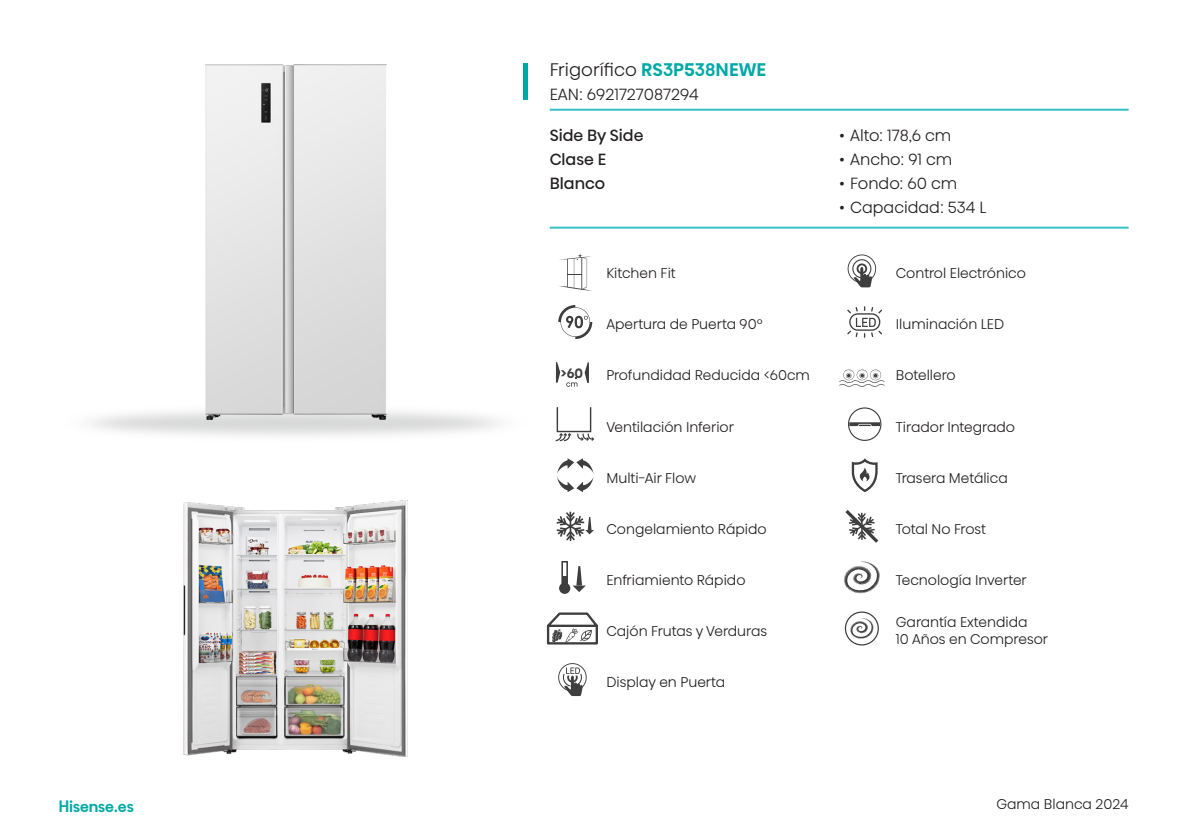
<style>
.page{position:relative;width:1191px;height:840px;background:#fff}
.page>*{position:absolute;margin:0;border:0;box-sizing:border-box;transform-origin:0 0}
.t1{font:300 18px "Hisense Alfabet";color:#231f20}
.t2{font:300 16px "Hisense Alfabet";color:#231f20}
.t3{font:16px/24px "Hisense Alfabet";color:#231f20}
.t4{font:500 14.6px "Hisense Alfabet";color:#00a9a7}
.t5{font:300 14px/16.8px "Hisense Alfabet";color:#231f20}
.t6{font:500 13.4px "Hisense Alfabet";color:#3e3e3f}
.s1{font-weight:500;color:#00a9a7}
</style>
<div class="page">
<div style="left:522px;top:63px;width:5px;height:36px;background:#00a9a7"></div>
<img style="left:184px;top:500px;width:223px;height:256px">
<img style="left:90px;top:411px;width:409px;height:25px">
<img style="left:205px;top:65px;width:181px;height:354px">
<hr style="left:550px;top:109px;width:578px;height:2px;background:#34bfc6">
<hr style="left:550px;top:226px;width:578px;height:2px;background:#34bfc6">
<svg style="left:559px;top:256px;width:33px;height:35px"></svg>
<svg style="left:558px;top:305px;width:34px;height:34px"></svg>
<svg style="left:556px;top:362px;width:4px;height:20px"></svg>
<svg style="left:584px;top:362px;width:5px;height:20px"></svg>
<svg style="left:566px;top:377px;width:11px;height:9px"></svg>
<svg style="left:555px;top:407px;width:39px;height:34px"></svg>
<svg style="left:557px;top:458px;width:37px;height:34px"></svg>
<svg style="left:556px;top:511px;width:38px;height:30px"></svg>
<svg style="left:561px;top:561px;width:25px;height:30px"></svg>
<div style="left:559px;top:582px;width:11px;height:11px;background:#3e3e3f;border-radius:50%"></div>
<div style="left:562px;top:575px;width:5px;height:8px;background:#3e3e3f"></div>
<svg style="left:546px;top:612px;width:52px;height:33px"></svg>
<svg style="left:558px;top:663px;width:28px;height:32px"></svg>
<svg style="left:847px;top:254px;width:29px;height:33px"></svg>
<svg style="left:847px;top:306px;width:35px;height:31px"></svg>
<svg style="left:839px;top:369px;width:45px;height:18px"></svg>
<svg style="left:848px;top:407px;width:33px;height:33px"></svg>
<svg style="left:851px;top:458px;width:26px;height:34px"></svg>
<svg style="left:845px;top:510px;width:33px;height:32px"></svg>
<svg style="left:843px;top:561px;width:37px;height:32px"></svg>
<svg style="left:845px;top:611px;width:34px;height:34px"></svg>
<p class="t1" style="left:550px;top:53px;width:218px">Frigorífico <span class="s1">RS3P538NEWE</span></p>
<p class="t2" style="left:550px;top:80px;width:150px">EAN: 6921727087294</p>
<p class="t3" style="left:550px;top:121px;width:95px">Side By Side<br>Clase E<br>Blanco</p>
<p class="t2" style="left:839px;top:120px;width:114px">• Alto: 178,6 cm</p>
<p class="t2" style="left:839px;top:144px;width:115px">• Ancho: 91 cm</p>
<p class="t2" style="left:839px;top:168px;width:120px">• Fondo: 60 cm</p>
<p class="t2" style="left:839px;top:192px;width:149px">• Capacidad: 534 L</p>
<p class="t5" style="left:606px;top:262px;width:71px">Kitchen Fit</p>
<p class="t5" style="left:896px;top:262px;width:131px">Control Electrónico</p>
<p class="t5" style="left:606px;top:314px;width:158px">Apertura de Puerta 90°</p>
<p class="t5" style="left:896px;top:314px;width:110px">Iluminación LED</p>
<p class="t6" style="left:560px;top:363px;width:24px">&gt;60</p>
<p class="t5" style="left:606px;top:365px;width:205px">Profundidad Reducida &lt;60cm</p>
<p class="t5" style="left:896px;top:365px;width:61px">Botellero</p>
<p class="t5" style="left:606px;top:416px;width:129px">Ventilación Inferior</p>
<p class="t5" style="left:606px;top:467px;width:91px">Multi-Air Flow</p>
<p class="t5" style="left:896px;top:416px;width:121px">Tirador Integrado</p>
<p class="t5" style="left:896px;top:467px;width:113px">Trasera Metálica</p>
<p class="t5" style="left:606px;top:518px;width:162px">Congelamiento Rápido</p>
<p class="t5" style="left:606px;top:569px;width:140px">Enfriamiento Rápido</p>
<p class="t5" style="left:606px;top:620px;width:162px">Cajón Frutas y Verduras</p>
<p class="t5" style="left:606px;top:671px;width:120px">Display en Puerta</p>
<p class="t5" style="left:896px;top:518px;width:92px">Total No Frost</p>
<p class="t5" style="left:896px;top:569px;width:132px">Tecnología Inverter</p>
<p class="t5" style="left:896px;top:611px;width:154px">Garantía Extendida<br>10 Años en Compresor</p>
<p class="t4" style="left:59px;top:795px;width:76px">HISENSE.ES</p>
<p class="t5" style="left:996px;top:793px;width:134px">Gama Blanca 2024</p>
</div>
